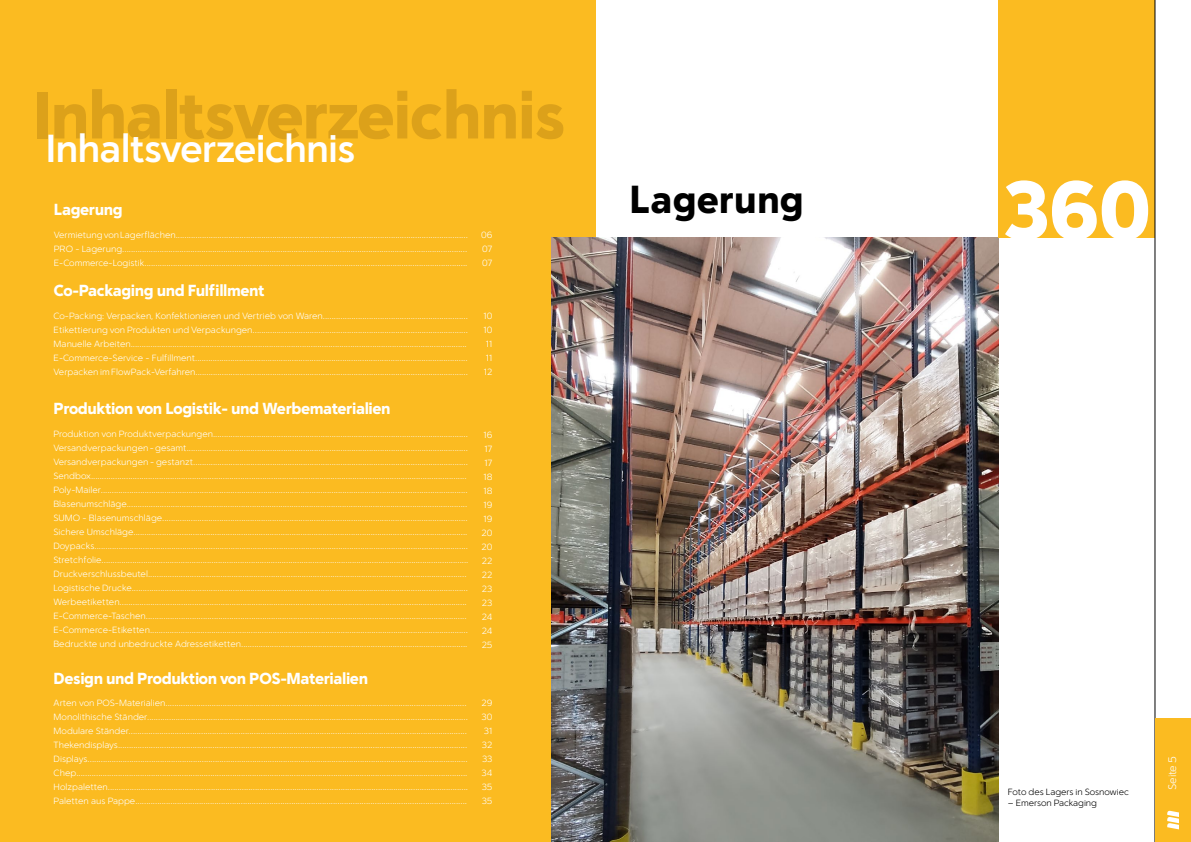
<style>
.page{position:relative;width:1191px;height:842px;background:#fff}
.page>*{position:absolute;margin:0;border:0;box-sizing:border-box;transform-origin:0 0}
.t1{font:900 67px "Simple Sans";letter-spacing:-.025em;color:#dca11a}
.t2{font:700 39px "Simple Sans";letter-spacing:-.025em;color:#fff}
.t3{font:900 39px "Simple Sans";color:#000}
.t4{font:900 16px "Simple Sans";letter-spacing:-.025em;color:#fff}
.t5{font:300 11px "Simple Sans";letter-spacing:-.025em;color:#fff}
.t6{font:300 9px/14px "Simple Sans";color:#fff;text-align:justify}
.t7{font:300 9px "Simple Sans";letter-spacing:-.01em;color:#000}
</style>
<div class="page">
<div style="left:0;top:0;width:595px;height:842px;background:#fbbb21"></div>
<img style="left:551px;top:237px;width:447px;height:605px">
<div style="left:998px;top:0;width:157px;height:237px;background:#fbbb21"></div>
<svg style="left:1005px;top:180px;width:143px;height:58px"></svg>
<hr style="left:1154px;top:0;width:1px;height:842px;background:#000">
<div style="left:1155px;top:718px;width:36px;height:124px;background:#fbbb21"></div>
<svg style="left:1167px;top:810px;width:12px;height:19px"></svg>
<h1 class="t1" style="left:33px;top:75px;width:534px">Inhaltsverzeichnis</h1>
<h2 class="t2" style="left:45px;top:125px;width:312px">Inhaltsverzeichnis</h2>
<h3 class="t4" style="left:54px;top:200px;width:70px">Lagerung</h3>
<p class="t6" style="left:54px;top:228px;width:415px">Vermietung von Lagerflächen.....................................................................................................................................<br>PRO - Lagerung.............................................................................................................................................................<br>E-Commerce-Logistik...................................................................................................................................................</p>
<p class="t6" style="left:481px;top:228px;width:13px">06<br>07<br>07</p>
<h3 class="t4" style="left:54px;top:281px;width:213px">Co-Packaging und Fulfillment</h3>
<p class="t6" style="left:54px;top:308px;width:416px;text-align:left">Co-Packing: Verpacken, Konfektionieren und Vertrieb von Waren..................................................................<br>Etikettierung von Produkten und Verpackungen..................................................................................................<br>Manuelle Arbeiten.........................................................................................................................................................<br>E-Commerce-Service - Fulfillment............................................................................................................................<br>Verpacken im FlowPack-Verfahren............................................................................................................................</p>
<p class="t6" style="left:483px;top:308px;width:10px">10<br>10<br>11<br>11<br>12</p>
<h3 class="t4" style="left:53px;top:399px;width:339px">Produktion von Logistik- und Werbematerialien</h3>
<p class="t6" style="left:53px;top:426px;width:416px;text-align:left">Produktion von Produktverpackungen....................................................................................................................<br>Versandverpackungen - gesamt................................................................................................................................<br>Versandverpackungen - gestanzt.............................................................................................................................<br>Sendbox...........................................................................................................................................................................<br>Poly-Mailer.......................................................................................................................................................................<br>Blasenumschläge...........................................................................................................................................................<br>SUMO - Blasenumschläge...........................................................................................................................................<br>Sichere Umschläge........................................................................................................................................................<br>Doypacks..........................................................................................................................................................................<br>Stretchfolie.......................................................................................................................................................................<br>Druckverschlussbeutel.................................................................................................................................................<br>Logistische Drucke.........................................................................................................................................................<br>Werbeetiketten..............................................................................................................................................................<br>E-Commerce-Taschen..................................................................................................................................................<br>E-Commerce-Etiketten.................................................................................................................................................<br>Bedruckte und unbedruckte Adressetiketten.......................................................................................................</p>
<p class="t6" style="left:481px;top:427px;width:12px;text-align:center">16<br>17<br>17<br>18<br>18<br>19<br>19<br>20<br>20<br>22<br>22<br>23<br>23<br>24<br>24<br>25</p>
<h3 class="t4" style="left:54px;top:668px;width:316px">Design und Produktion von POS-Materialien</h3>
<p class="t6" style="left:54px;top:696px;width:416px;text-align:left">Arten von POS-Materialien.........................................................................................................................................<br>Monolithische Ständer..................................................................................................................................................<br>Modulare Ständer..........................................................................................................................................................<br>Thekendisplays...............................................................................................................................................................<br>Displays.............................................................................................................................................................................<br>Chep..................................................................................................................................................................................<br>Holzpaletten....................................................................................................................................................................<br>Paletten aus Pappe.......................................................................................................................................................</p>
<p class="t6" style="left:481px;top:696px;width:12px">29<br>30<br>31<br>32<br>33<br>34<br>35<br>35</p>
<h2 class="t3" style="left:629px;top:176px;width:176px">Lagerung</h2>
<p class="t7" style="left:1008px;top:786px;width:123px">Foto des Lagers in Sosnowiec</p>
<p class="t7" style="left:1008px;top:797px;width:90px">– Emerson Packaging</p>
<p class="t5" style="left:1165px;top:790px;width:35px;rotate:-90deg">Seite 5</p>
</div>
